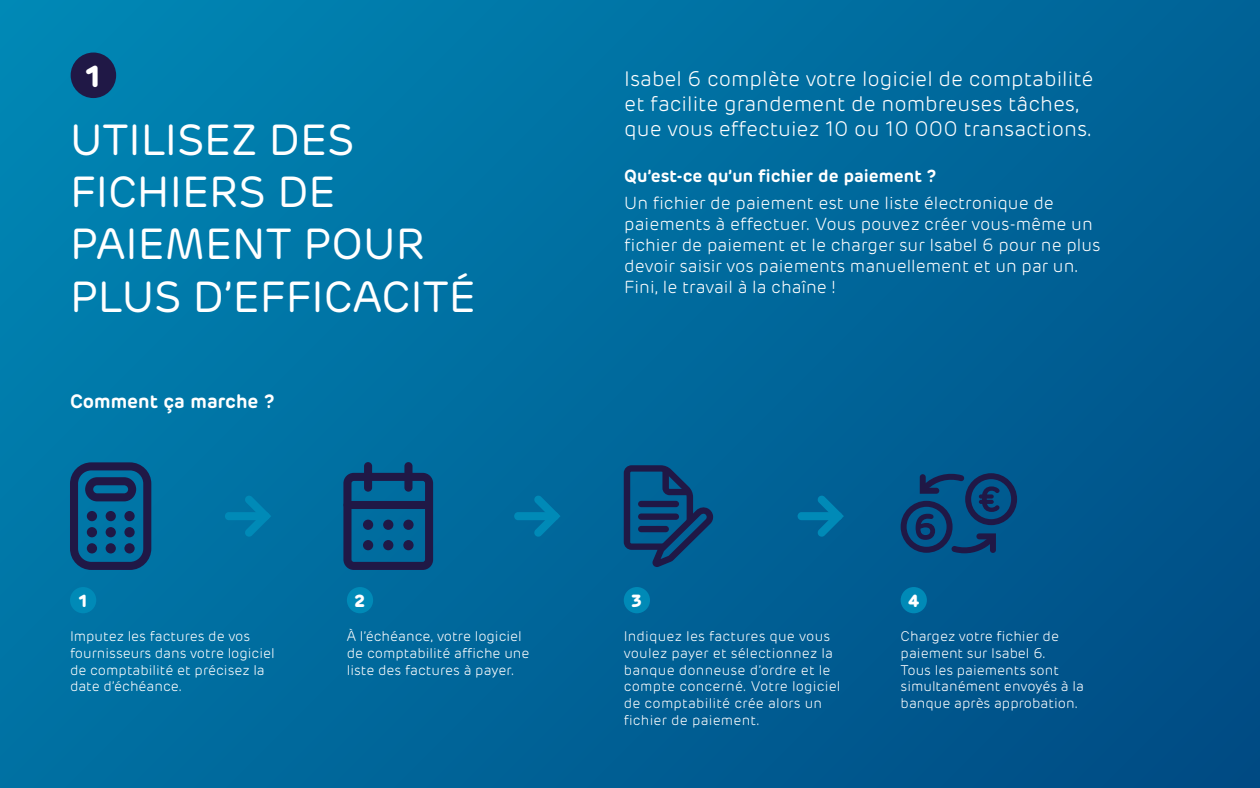
<style>
.page{position:relative;width:1260px;height:788px;background:#fff}
.page>*{position:absolute;margin:0;border:0;box-sizing:border-box;transform-origin:0 0}
.t1{font:43.4px/52.1px "Rubrik";color:#fff}
.t2{font:700 30.28px "Rubrik";color:#fff}
.t3{font:300 21px/25.2px "Rubrik";color:#fff}
.t4{font:600 19.25px "Rubrik";color:#fff}
.t5{font:300 17.5px/21px "Rubrik";color:#fff}
.t6{font:600 17.5px "Rubrik";color:#fff}
.t7{font:700 17.5px "Rubrik";color:#fff}
.t8{font:300 14px/16.8px "Rubrik";color:#fff}
</style>
<div class="page">
<div style="left:0;top:0;width:1260px;height:788px;background:linear-gradient(to right,#007dac,#00568d)"></div>
<svg style="left:70px;top:462px;width:81px;height:108px;background:#0d4d7d"></svg>
<div style="left:87px;top:511px;width:10px;height:10px;background:#201846;border-radius:50%"></div>
<div style="left:124px;top:511px;width:11px;height:10px;background:#201846;border-radius:50%"></div>
<div style="left:87px;top:527px;width:10px;height:10px;background:#201846;border-radius:50%"></div>
<div style="left:124px;top:527px;width:11px;height:10px;background:#201846;border-radius:50%"></div>
<div style="left:87px;top:543px;width:10px;height:10px;background:#201846;border-radius:50%"></div>
<div style="left:124px;top:543px;width:11px;height:10px;background:#201846;border-radius:50%"></div>
<div style="left:106px;top:511px;width:10px;height:10px;background:#201846;border-radius:50%"></div>
<div style="left:106px;top:527px;width:10px;height:10px;background:#201846;border-radius:50%"></div>
<div style="left:106px;top:543px;width:10px;height:10px;background:#201846;border-radius:50%"></div>
<svg style="left:624px;top:465px;width:89px;height:102px;background:#094c7f"></svg>
<div style="left:638px;top:501px;width:41px;height:6px;background:#201846;border-radius:3px"></div>
<div style="left:638px;top:513px;width:41px;height:7px;background:#201846;border-radius:3px"></div>
<div style="left:638px;top:526px;width:31px;height:6px;background:#201846;border-radius:3px"></div>
<div style="left:71px;top:52px;width:45px;height:46px;background:#201846;border-radius:50%"></div>
<svg style="left:901px;top:471px;width:116px;height:82px;background:#0a4578"></svg>
<svg style="left:343px;top:473px;width:90px;height:97px;background:#0a5081"></svg>
<div style="left:344px;top:501px;width:89px;height:8px;background:#201846;border-radius:4px"></div>
<div style="left:404px;top:462px;width:9px;height:29px;background:#201846;border-radius:4px"></div>
<div style="left:364px;top:462px;width:8px;height:29px;background:#201846;border-radius:4px"></div>
<div style="left:363px;top:519px;width:10px;height:11px;background:#201846;border-radius:50%"></div>
<div style="left:363px;top:540px;width:10px;height:10px;background:#201846;border-radius:50%"></div>
<div style="left:383px;top:519px;width:10px;height:11px;background:#201846;border-radius:50%"></div>
<div style="left:383px;top:540px;width:10px;height:10px;background:#201846;border-radius:50%"></div>
<div style="left:403px;top:519px;width:11px;height:11px;background:#201846;border-radius:50%"></div>
<div style="left:403px;top:540px;width:11px;height:10px;background:#201846;border-radius:50%"></div>
<div style="left:225px;top:512px;width:45px;height:8px;background:#008ab7;border-radius:4px"></div>
<svg style="left:245px;top:495px;width:26px;height:42px"></svg>
<div style="left:514px;top:512px;width:45px;height:8px;background:#008ab7;border-radius:4px"></div>
<svg style="left:534px;top:495px;width:27px;height:42px"></svg>
<div style="left:798px;top:512px;width:44px;height:8px;background:#008ab7;border-radius:4px"></div>
<svg style="left:817px;top:495px;width:27px;height:42px"></svg>
<div style="left:70px;top:587px;width:26px;height:26px;background:#008ab7;border-radius:50%"></div>
<div style="left:347px;top:587px;width:26px;height:26px;background:#008ab7;border-radius:50%"></div>
<div style="left:624px;top:587px;width:26px;height:26px;background:#008ab7;border-radius:50%"></div>
<div style="left:901px;top:587px;width:26px;height:26px;background:#008ab7;border-radius:50%"></div>
<h2 class="t2" style="left:85px;top:57px;width:18px">1</h2>
<h1 class="t1" style="left:70px;top:115px;width:407px">UTILISEZ DES<br>FICHIERS DE<br>PAIEMENT POUR<br>PLUS D’EFFICACITÉ</h1>
<h3 class="t4" style="left:70px;top:389px;width:206px">Comment ça marche ?</h3>
<h3 class="t3" style="left:624px;top:66px;width:471px">Isabel 6 complète votre logiciel de comptabilité et facilite grandement de nombreuses tâches, que vous effectuiez 10 ou 10 000 transactions.</h3>
<p class="t6" style="left:624px;top:165px;width:314px">Qu’est-ce qu’un fichier de paiement ?</p>
<p class="t5" style="left:624px;top:192px;width:478px">Un fichier de paiement est une liste électronique de paiements à effectuer. Vous pouvez créer vous-même un fichier de paiement et le charger sur Isabel 6 pour ne plus devoir saisir vos paiements manuellement et un par un.<br>Fini, le travail à la chaîne !</p>
<p class="t7" style="left:78px;top:589px;width:11px">1</p>
<p class="t7" style="left:355px;top:589px;width:12px">2</p>
<p class="t7" style="left:631px;top:589px;width:12px">3</p>
<p class="t7" style="left:908px;top:589px;width:13px">4</p>
<p class="t8" style="left:70px;top:628px;width:206px">Imputez les factures de vos fournisseurs dans votre logiciel de comptabilité et précisez la date d’échéance.</p>
<p class="t8" style="left:347px;top:628px;width:184px">À l’échéance, votre logiciel de comptabilité affiche une liste des factures à payer.</p>
<p class="t8" style="left:624px;top:628px;width:218px">Indiquez les factures que vous voulez payer et sélectionnez la banque donneuse d’ordre et le compte concerné. Votre logiciel de comptabilité crée alors un fichier de paiement.</p>
<p class="t8" style="left:901px;top:628px;width:185px">Chargez votre fichier de paiement sur Isabel 6.<br>Tous les paiements sont simultanément envoyés à la banque après approbation.</p>
</div>
